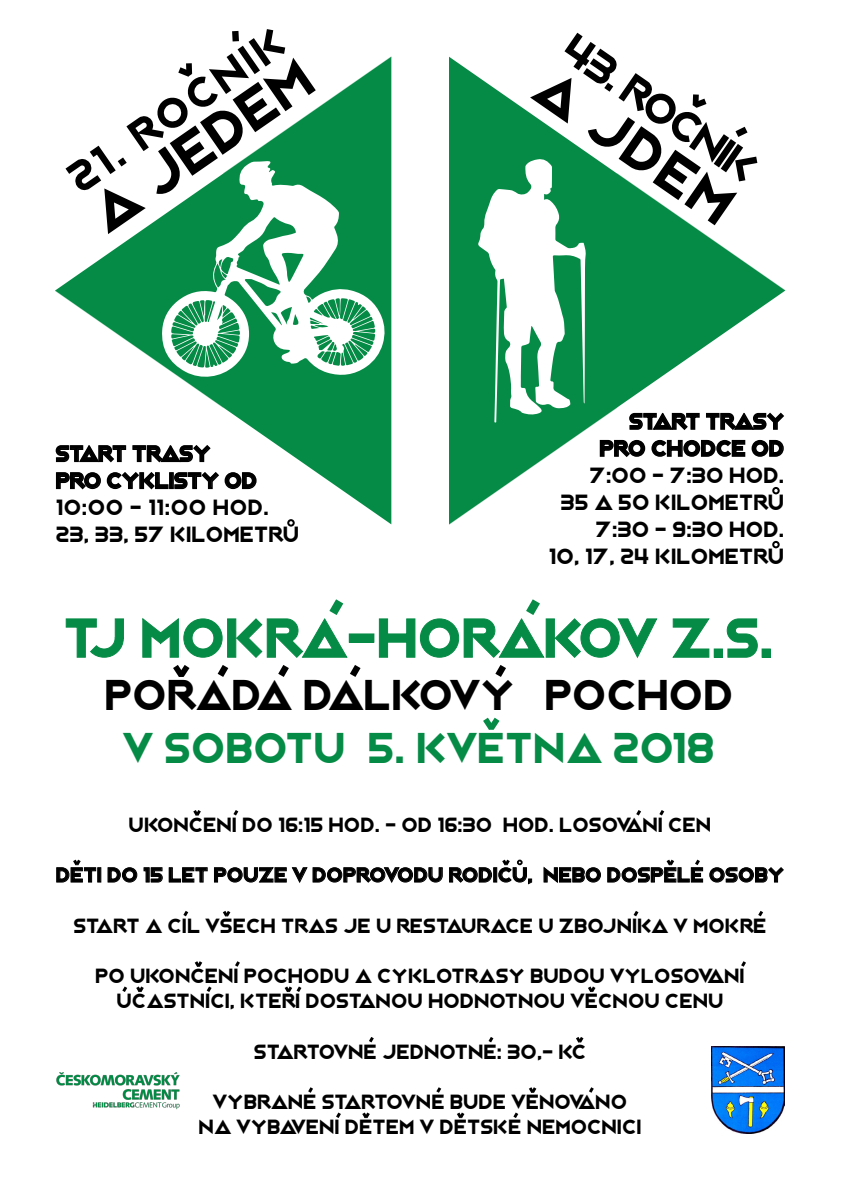
<style>
.page{position:relative;width:842px;height:1191px;background:#fff}
.page>*{position:absolute;margin:0;border:0;box-sizing:border-box;transform-origin:0 0}
.t1{font:58px "Jack Frost";color:#000}
.t2{font:56px "Jack Frost";color:#058b45}
.t3{font:44px "Jack Frost";color:#000}
.t4{font:44px "Jack Frost";color:#058b45}
.t5{font:22.5px/27px "Jack Frost";color:#000}
.t6{font:21px/25.2px "Jack Frost";color:#000;text-align:center}
</style>
<div class="page">
<svg style="left:55px;top:57px;width:336px;height:467px"></svg>
<svg style="left:161px;top:161px;width:224px;height:219px;fill:#058b45"></svg>
<svg style="left:449px;top:57px;width:336px;height:467px"></svg>
<svg style="left:55px;top:440px;width:157px;height:23px"></svg>
<svg style="left:55px;top:471px;width:202px;height:19px"></svg>
<svg style="left:628px;top:408px;width:157px;height:23px"></svg>
<svg style="left:599px;top:439px;width:185px;height:19px"></svg>
<svg style="left:66px;top:618px;width:58px;height:39px"></svg>
<svg style="left:673px;top:618px;width:36px;height:39px"></svg>
<svg style="left:727px;top:618px;width:31px;height:39px"></svg>
<svg style="left:107px;top:867px;width:336px;height:16px"></svg>
<svg style="left:543px;top:866px;width:58px;height:17px"></svg>
<img style="left:711px;top:1046px;width:74px;height:87px">
<svg style="left:478px;top:158px;width:108px;height:264px"></svg>
<img style="left:56px;top:1072px;width:124px;height:38px">
<div style="left:772px;top:541px;width:8px;height:7px;border:2px solid #000;border-radius:50%"></div>
<div style="left:772px;top:487px;width:8px;height:7px;border:2px solid #000;border-radius:50%"></div>
<div style="left:287px;top:519px;width:8px;height:7px;border:2px solid #000;border-radius:50%"></div>
<svg style="left:193px;top:810px;width:8px;height:6px"></svg>
<svg style="left:233px;top:810px;width:6px;height:6px"></svg>
<svg style="left:659px;top:810px;width:6px;height:6px"></svg>
<svg style="left:636px;top:810px;width:5px;height:6px"></svg>
<svg style="left:56px;top:859px;width:41px;height:24px"></svg>
<svg style="left:449px;top:859px;width:84px;height:26px"></svg>
<svg style="left:607px;top:859px;width:177px;height:24px"></svg>
<svg style="left:183px;top:911px;width:6px;height:6px"></svg>
<svg style="left:223px;top:911px;width:8px;height:6px"></svg>
<svg style="left:633px;top:911px;width:6px;height:6px"></svg>
<svg style="left:758px;top:911px;width:5px;height:6px"></svg>
<svg style="left:194px;top:961px;width:9px;height:6px"></svg>
<svg style="left:235px;top:961px;width:5px;height:6px"></svg>
<svg style="left:741px;top:961px;width:5px;height:6px"></svg>
<svg style="left:122px;top:986px;width:22px;height:7px"></svg>
<svg style="left:206px;top:986px;width:6px;height:6px"></svg>
<svg style="left:284px;top:986px;width:18px;height:7px"></svg>
<svg style="left:588px;top:986px;width:8px;height:7px"></svg>
<svg style="left:369px;top:1037px;width:5px;height:6px"></svg>
<svg style="left:488px;top:1037px;width:6px;height:6px"></svg>
<svg style="left:576px;top:1037px;width:8px;height:6px"></svg>
<svg style="left:308px;top:1087px;width:5px;height:6px"></svg>
<svg style="left:436px;top:1087px;width:6px;height:6px"></svg>
<svg style="left:529px;top:1087px;width:8px;height:6px"></svg>
<svg style="left:589px;top:1087px;width:5px;height:6px"></svg>
<svg style="left:336px;top:1112px;width:5px;height:6px"></svg>
<svg style="left:362px;top:1112px;width:8px;height:7px"></svg>
<svg style="left:457px;top:1112px;width:8px;height:7px"></svg>
<svg style="left:513px;top:1112px;width:6px;height:6px"></svg>
<svg style="left:483px;top:717px;width:17px;height:13px"></svg>
<svg style="left:142px;top:599px;width:224px;height:78px"></svg>
<svg style="left:379px;top:599px;width:278px;height:78px"></svg>
<svg style="left:232px;top:30px;width:7px;height:12px"></svg>
<svg style="left:172px;top:57px;width:25px;height:24px"></svg>
<svg style="left:688px;top:89px;width:25px;height:24px"></svg>
<svg style="left:728px;top:121px;width:27px;height:22px"></svg>
<h3 class="t3" style="left:59px;top:160px;width:255px;rotate:-35deg">21. ROCNIK</h3>
<h1 class="t1" style="left:78px;top:190px;width:259px;rotate:-35deg">A JEDEM</h1>
<p class="t5" style="left:57px;top:440px;width:245px">START TRASY<br>PRO CYKLISTY OD<br>10:00 - 11:OO HOD.<br>23, 33, 57 KILOMETRU</p>
<h3 class="t3" style="left:584px;top:24px;width:228px;rotate:35deg">43. ROCNIK</h3>
<h1 class="t1" style="left:562px;top:53px;width:231px;rotate:35deg">A JDEM</h1>
<p class="t5" style="left:550px;top:408px;width:237px;text-align:right">START TRASY<br>PRO CHODCE OD<br>7:00 - 7:30 HOD.<br>35 A 50 KILOMETRU<br>7:30 - 9:30 HOD.<br>10, 17, 24 KILOMETRU</p>
<h2 class="t2" style="left:66px;top:605px;width:711px">TJ MOKRA-HORAKOV Z.S.</h2>
<h3 class="t3" style="left:107px;top:669px;width:630px">PORADA DALKOVYÝ POCHOD</h3>
<h3 class="t4" style="left:125px;top:722px;width:593px">V SOBOTUÍ 5. KVETNA 2018</h3>
<p class="t6" style="left:130px;top:812px;width:584px">UKONCENI DO 16:15 HOD. - OD 16:30 HOD. LOSOVANI CEN</p>
<p class="t6" style="left:57px;top:862px;width:730px">DETI DO 15 LET POUZE V DOPROVODU RODICU, NEBO DOSPELE OSOBY</p>
<p class="t6" style="left:75px;top:912px;width:694px">START A CIL VSECH TRAS JE U RESTAURACE U ZBOJNIKA V MOKRE</p>
<p class="t6" style="left:96px;top:963px;width:651px">PO UKONCENI POCHODU A CYKLOTRASY BUDOU VYLOSOVANI<br>UCASTNICI, KTERI DOSTANOU HODNOTNOU VECNOU CENU</p>
<p class="t6" style="left:255px;top:1038px;width:334px">STARTOVNE JEDNOTNE: 30,- KC</p>
<p class="t6" style="left:199px;top:1089px;width:444px">VYBRANE STARTOVNE BUDE VENOVANO<br>NA VYBAVENI DETEM V DETSKE NEMOCNICI</p>
</div>
